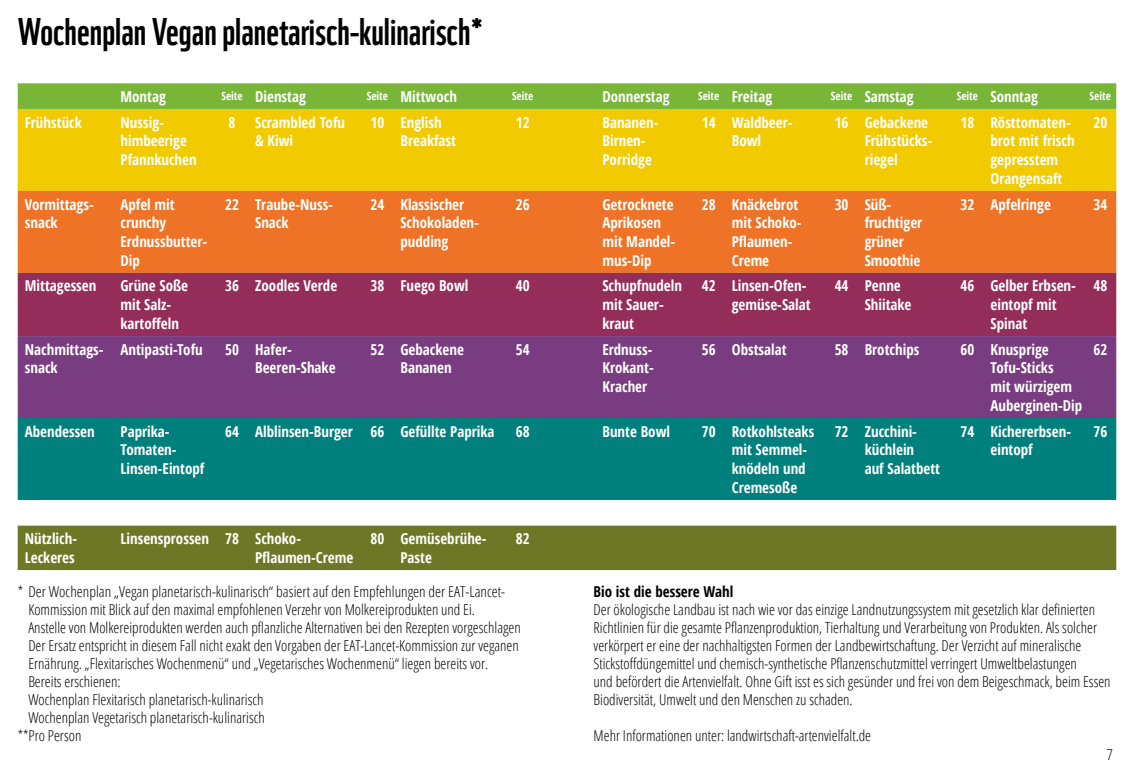
<style>
.page{position:relative;width:1134px;height:780px;background:#fff}
.page>*{position:absolute;margin:0;border:0;box-sizing:border-box;transform-origin:0 0}
.t1{font:37.5px "WWF";color:#000}
.t2{font:300 condensed 15px/18px "Open Sans";color:#000}
.t3{font:700 15px/18.8px "Open Sans Condensed";color:#fff}
.t4{font:700 15px "Open Sans Condensed";color:#000}
.t5{font:700 11.25px "Open Sans Condensed";color:#fff}
.s1{font-size:11.25px}
</style>
<div class="page">
<div style="left:18px;top:83px;width:1098px;height:26px;background:#79b638"></div>
<div style="left:18px;top:109px;width:1098px;height:82px;background:#f2ca00"></div>
<div style="left:18px;top:191px;width:1098px;height:82px;background:#ee7326"></div>
<div style="left:18px;top:273px;width:1098px;height:63px;background:#952d5b"></div>
<div style="left:18px;top:336px;width:1098px;height:82px;background:#7a3c80"></div>
<div style="left:18px;top:418px;width:1098px;height:82px;background:#00807c"></div>
<div style="left:18px;top:525px;width:1098px;height:45px;background:#6e7725"></div>
<h1 class="t1" style="left:18px;top:2px;width:467px">Wochenplan Vegan planetarisch-kulinarisch*</h1>
<p class="t3" style="left:120px;top:87px;width:47px">Montag</p>
<p class="t3" style="left:221px;top:87px;width:86px"><span class="s1">Seite</span> Dienstag</p>
<p class="t3" style="left:367px;top:87px;width:92px"><span class="s1">Seite</span> Mittwoch</p>
<p class="t5" style="left:512px;top:88px;width:23px">Seite</p>
<p class="t3" style="left:602px;top:87px;width:69px">Donnerstag</p>
<p class="t3" style="left:698px;top:87px;width:76px"><span class="s1">Seite</span> Freitag</p>
<p class="t3" style="left:831px;top:87px;width:84px"><span class="s1">Seite</span> Samstag</p>
<p class="t3" style="left:957px;top:87px;width:83px"><span class="s1">Seite</span> Sonntag</p>
<p class="t5" style="left:1090px;top:88px;width:23px">Seite</p>
<p class="t3" style="left:25px;top:112px;width:59px">Frühstück</p>
<p class="t3" style="left:120px;top:112px;width:78px">Nussig&shy;himbeerige<br>Pfannkuchen</p>
<p class="t3" style="left:229px;top:112px;width:8px">8</p>
<p class="t3" style="left:255px;top:112px;width:91px">Scrambled Tofu &amp; Kiwi</p>
<p class="t3" style="left:400px;top:112px;width:57px;text-indent:-30px">10 English<br>Breakfast</p>
<p class="t3" style="left:516px;top:112px;width:15px">12</p>
<p class="t3" style="left:602px;top:112px;width:58px">Bananen-<br>Birnen-<br>Porridge</p>
<p class="t3" style="left:702px;top:112px;width:92px;text-align:center">14 Waldbeer-<br>Bowl</p>
<p class="t3" style="left:865px;top:112px;width:69px;text-indent:-30px">16 Gebackene<br>Frühstücks&shy;riegel</p>
<p class="t3" style="left:990px;top:112px;width:86px;text-indent:-30px">18 Rösttomaten&shy;brot mit frisch gepresstem<br>Orangensaft</p>
<p class="t3" style="left:1093px;top:112px;width:15px">20</p>
<p class="t3" style="left:25px;top:194px;width:71px">Vormittags&shy;snack</p>
<p class="t3" style="left:120px;top:194px;width:88px">Apfel mit crunchy<br>Erdnussbutter-<br>Dip</p>
<p class="t3" style="left:255px;top:194px;width:79px;text-indent:-30px">22 Traube-Nuss-<br>Snack</p>
<p class="t3" style="left:400px;top:194px;width:80px;text-indent:-30px">24 Klassischer<br>Schokoladen&shy;pudding</p>
<p class="t3" style="left:516px;top:194px;width:15px">26</p>
<p class="t3" style="left:602px;top:194px;width:74px">Getrocknete<br>Aprikosen mit Mandel&shy;mus-Dip</p>
<p class="t3" style="left:732px;top:194px;width:71px;text-indent:-30px">28 Knäckebrot mit Schoko-<br>Pflaumen-<br>Creme</p>
<p class="t3" style="left:865px;top:194px;width:59px;text-indent:-30px">30 Süß&shy;fruchtiger grüner<br>Smoothie</p>
<p class="t3" style="left:960px;top:194px;width:92px">32 Apfelringe</p>
<p class="t3" style="left:1093px;top:194px;width:15px">34</p>
<p class="t3" style="left:25px;top:276px;width:73px">Mittagessen</p>
<p class="t3" style="left:120px;top:276px;width:69px">Grüne Soße mit Salz&shy;kartoffeln</p>
<p class="t3" style="left:225px;top:276px;width:114px">36 Zoodles Verde</p>
<p class="t3" style="left:370px;top:276px;width:100px">38 Fuego Bowl</p>
<p class="t3" style="left:516px;top:276px;width:15px">40</p>
<p class="t3" style="left:602px;top:276px;width:81px">Schupfnudeln mit Sauer&shy;kraut</p>
<p class="t3" style="left:702px;top:276px;width:110px;text-align:right">42 Linsen-Ofen&shy;gemüse-Salat</p>
<p class="t3" style="left:865px;top:276px;width:48px;text-indent:-30px">44 Penne<br>Shiitake</p>
<p class="t3" style="left:990px;top:276px;width:87px;text-indent:-30px">46 Gelber Erbsen&shy;eintopf mit<br>Spinat</p>
<p class="t3" style="left:1093px;top:276px;width:15px">48</p>
<p class="t3" style="left:25px;top:339px;width:80px">Nachmittags&shy;snack</p>
<p class="t3" style="left:120px;top:339px;width:84px">Antipasti-Tofu</p>
<p class="t3" style="left:255px;top:339px;width:82px;text-indent:-30px">50 Hafer-<br>Beeren-Shake</p>
<p class="t3" style="left:400px;top:339px;width:65px;text-indent:-30px">52 Gebackene<br>Bananen</p>
<p class="t3" style="left:516px;top:339px;width:15px">54</p>
<p class="t3" style="left:602px;top:339px;width:53px;text-align:justify">Erdnuss-Krokant-Kracher</p>
<p class="t3" style="left:702px;top:339px;width:86px">56 Obstsalat</p>
<p class="t3" style="left:835px;top:339px;width:86px">58 Brotchips</p>
<p class="t3" style="left:990px;top:339px;width:93px;text-indent:-30px">60 Knusprige<br>Tofu-Sticks<br>mit würzigem<br>Auberginen-Dip</p>
<p class="t3" style="left:1093px;top:339px;width:15px">62</p>
<p class="t3" style="left:25px;top:421px;width:72px">Abendessen</p>
<p class="t3" style="left:120px;top:421px;width:85px">Paprika-<br>Tomaten-<br>Linsen-Eintopf</p>
<p class="t3" style="left:225px;top:421px;width:271px">64 Alblinsen-Burger 66 Gefüllte Paprika</p>
<p class="t3" style="left:516px;top:421px;width:15px">68</p>
<p class="t3" style="left:602px;top:421px;width:69px">Bunte Bowl</p>
<p class="t3" style="left:732px;top:421px;width:84px;text-indent:-30px">70 Rotkohlsteaks mit Semmel&shy;knödeln und<br>Cremesoße</p>
<p class="t3" style="left:865px;top:421px;width:77px;text-indent:-30px">72 Zucchini&shy;küchlein<br>auf Salatbett</p>
<p class="t3" style="left:960px;top:421px;width:112px;text-align:center">74 Kichererbsen&shy;eintopf</p>
<p class="t3" style="left:1093px;top:421px;width:15px">76</p>
<p class="t3" style="left:25px;top:529px;width:54px">Nützlich-<br>Leckeres</p>
<p class="t3" style="left:255px;top:529px;width:100px;text-indent:-135px">Linsensprossen 78 Schoko-<br>Pflaumen-Creme</p>
<p class="t3" style="left:400px;top:529px;width:88px;text-indent:-30px">80 Gemüsebrühe-<br>Paste</p>
<p class="t3" style="left:516px;top:529px;width:15px">82</p>
<p class="t2" style="left:18px;top:581px;width:489px">* Der Wochenplan „Vegan planetarisch-kulinarisch“ basiert auf den Empfehlungen der EAT-Lancet-</p>
<p class="t2" style="left:28px;top:599px;width:448px">Kommission mit Blick auf den maximal empfohlenen Verzehr von Molkereiprodukten und Ei.</p>
<p class="t2" style="left:28px;top:617px;width:494px">Anstelle von Molkereiprodukten werden auch pflanzliche Alternativen bei den Rezepten vorgeschlagen</p>
<p class="t2" style="left:28px;top:635px;width:492px">Der Ersatz entspricht in diesem Fall nicht exakt den Vorgaben der EAT-Lancet-Kommission zur veganen</p>
<p class="t2" style="left:28px;top:653px;width:461px">Ernährung. „Flexitarisches Wochenmenü“ und „Vegetarisches Wochenmenü“ liegen bereits vor.</p>
<p class="t2" style="left:28px;top:671px;width:94px">Bereits erschienen:</p>
<p class="t2" style="left:28px;top:689px;width:237px">Wochenplan Flexitarisch planetarisch-kulinarisch</p>
<p class="t2" style="left:28px;top:707px;width:238px">Wochenplan Vegetarisch planetarisch-kulinarisch</p>
<p class="t2" style="left:18px;top:725px;width:65px">**Pro Person</p>
<p class="t4" style="left:594px;top:580px;width:141px">Bio ist die bessere Wahl</p>
<p class="t2" style="left:594px;top:599px;width:519px">Der ökologische Landbau ist nach wie vor das einzige Landnutzungssystem mit gesetzlich klar definierten Richtlinien für die gesamte Pflanzenproduktion, Tierhaltung und Verarbeitung von Produkten. Als solcher verkörpert er eine der nachhaltigsten Formen der Landbewirtschaftung. Der Verzicht auf mineralische Stickstoffdüngemittel und chemisch-synthetische Pflanzenschutzmittel verringert Umweltbelastungen<br>und befördert die Artenvielfalt. Ohne Gift isst es sich gesünder und frei von dem Beigeschmack, beim Essen Biodiversität, Umwelt und den Menschen zu schaden.</p>
<p class="t2" style="left:594px;top:725px;width:279px">Mehr Informationen unter: landwirtschaft-artenvielfalt.de</p>
<p class="t2" style="left:1107px;top:745px;width:7px">7</p>
</div>
